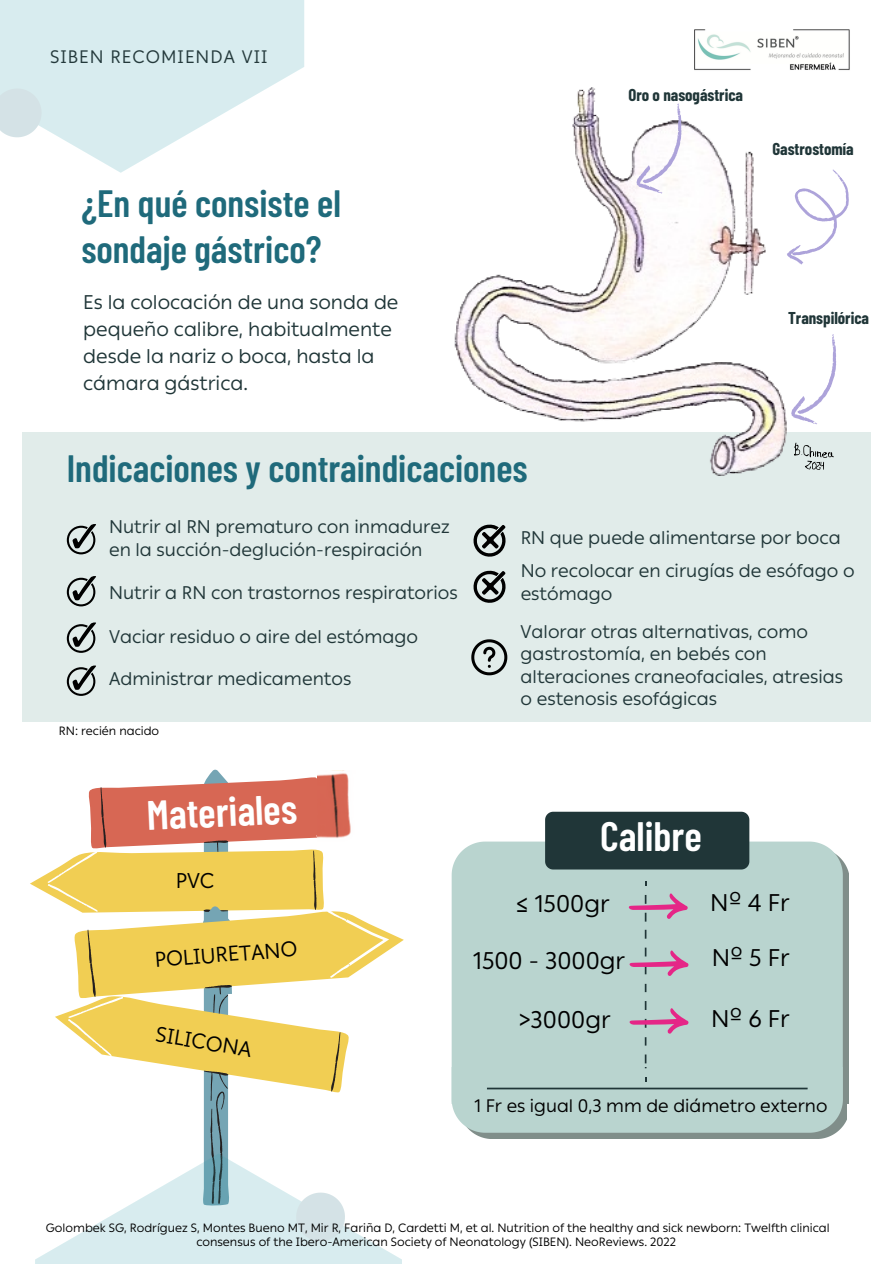
<style>
.page{position:relative;width:894px;height:1264px;background:#fff}
.page>*{position:absolute;margin:0;border:0;box-sizing:border-box;transform-origin:0 0}
.t1{font:600 40.95px "Barlow Condensed";color:#fff}
.t2{font:600 37.95px/46.2px "Barlow Condensed";color:#1f6a7b}
.t3{font:24px "Ping HL";color:#000}
.t4{font:21.3px "Ping HL";color:#000}
.t5{font:19.8px/27px "Ping HL";color:#203638}
.t6{font:18.3px/22.5px "Ping HL";color:#203638}
.t7{font:18px "Ping HL";color:#000}
.t8{font:18px "Ping HL";letter-spacing:.06em;color:#222}
.t9{font:700 16.8px "Barlow Condensed";color:#203638}
.t10{font:12px/14px "Ping HL";color:#000;text-align:center}
</style>
<div class="page">
<div style="left:23px;top:432px;width:847px;height:289px;background:#e1ecea"></div>
<svg style="left:67px;top:524px;width:29px;height:30px"></svg>
<svg style="left:67px;top:576px;width:29px;height:30px"></svg>
<svg style="left:67px;top:622px;width:29px;height:31px"></svg>
<svg style="left:67px;top:665px;width:29px;height:31px"></svg>
<svg style="left:473px;top:524px;width:33px;height:33px"></svg>
<svg style="left:473px;top:570px;width:33px;height:33px"></svg>
<svg style="left:471px;top:639px;width:36px;height:36px"></svg>
<div style="left:451px;top:841px;width:391px;height:213px;background:#b9d4cf"></div>
<div style="left:545px;top:811px;width:204px;height:58px;background:#203638"></div>
<svg style="left:644px;top:983px;width:2px;height:9px"></svg>
<svg style="left:644px;top:929px;width:2px;height:9px"></svg>
<svg style="left:628px;top:893px;width:60px;height:28px;background:#c0a8bb"></svg>
<svg style="left:629px;top:947px;width:59px;height:29px;background:#c0a9bc"></svg>
<svg style="left:629px;top:1001px;width:59px;height:44px;background:#bdb7c2"></svg>
<svg style="left:451px;top:1054px;width:395px;height:85px;background:#b3ccc7"></svg>
<img style="left:454px;top:87px;width:363px;height:389px">
<img style="left:694px;top:29px;width:156px;height:41px">
<svg style="left:636px;top:104px;width:45px;height:90px"></svg>
<svg style="left:791px;top:334px;width:44px;height:90px"></svg>
<svg style="left:786px;top:169px;width:62px;height:95px"></svg>
<svg style="left:793px;top:442px;width:40px;height:28px"></svg>
<svg style="left:30px;top:769px;width:374px;height:494px"></svg>
<svg style="left:15px;top:0;width:289px;height:172px"></svg>
<svg style="left:0;top:0;width:247px;height:137px;background:#d9ecef"></svg>
<p class="t8" style="left:50px;top:46px;width:219px">SIBEN RECOMIENDA VII</p>
<h2 class="t2" style="left:81px;top:179px;width:261px">¿En qué consiste el sondaje gástrico?</h2>
<p class="t5" style="left:83px;top:288px;width:316px">Es la colocación de una sonda de pequeño calibre, habitualmente desde la nariz o boca, hasta la cámara gástrica.</p>
<h2 class="t2" style="left:67px;top:444px;width:462px">Indicaciones y contraindicaciones</h2>
<p class="t9" style="left:628px;top:84px;width:116px">Oro o nasogástrica</p>
<p class="t9" style="left:772px;top:138px;width:82px">Gastrostomía</p>
<p class="t9" style="left:787px;top:307px;width:82px">Transpilórica</p>
<p class="t6" style="left:109px;top:516px;width:342px">Nutrir al RN prematuro con inmadurez en la succión-deglución-respiración</p>
<p class="t6" style="left:109px;top:581px;width:350px">Nutrir a RN con trastornos respiratorios</p>
<p class="t6" style="left:109px;top:625px;width:310px">Vaciar residuo o aire del estómago</p>
<p class="t6" style="left:109px;top:667px;width:244px">Administrar medicamentos</p>
<p class="t10" style="left:59px;top:724px;width:102px">RN: recién nacido</p>
<p class="t6" style="left:520px;top:521px;width:335px;line-height:33.2px">RN que puede alimentarse por boca<br>No recolocar en cirugías de esófago o</p>
<p class="t6" style="left:520px;top:574px;width:289px;line-height:38px">estómago<br>Valorar otras alternativas, como</p>
<p class="t6" style="left:520px;top:642px;width:324px">gastrostomía, en bebés con alteraciones craneofaciales, atresias o estenosis esofágicas</p>
<h1 class="t1" style="left:145px;top:789px;width:152px;rotate:-3deg">Materiales</h1>
<p class="t4" style="left:176px;top:867px;width:40px">PVC</p>
<p class="t4" style="left:154px;top:947px;width:144px;rotate:-5deg">POLIURETANO</p>
<p class="t4" style="left:158px;top:1021px;width:98px;rotate:9deg">SILICONA</p>
<h1 class="t1" style="left:600px;top:810px;width:103px">Calibre</h1>
<h3 class="t3" style="left:516px;top:889px;width:95px">≤ 1500gr</h3>
<h3 class="t3" style="left:473px;top:946px;width:153px">1500 - 3000gr</h3>
<h3 class="t3" style="left:518px;top:1005px;width:93px">&gt;3000gr</h3>
<h3 class="t3" style="left:710px;top:888px;width:81px">Nº 4 Fr</h3>
<h3 class="t3" style="left:711px;top:943px;width:79px">Nº 5 Fr</h3>
<h3 class="t3" style="left:711px;top:1003px;width:80px">Nº 6 Fr</h3>
<p class="t7" style="left:474px;top:1094px;width:354px">1 Fr es igual 0,3 mm de diámetro externo</p>
<p class="t10" style="left:46px;top:1220px;width:785px">Golombek SG, Rodríguez S, Montes Bueno MT, Mir R, Fariña D, Cardetti M, et al. Nutrition of the healthy and sick newborn: Twelfth clinical consensus of the Ibero-American Society of Neonatology (SIBEN). NeoReviews. 2022</p>
</div>
